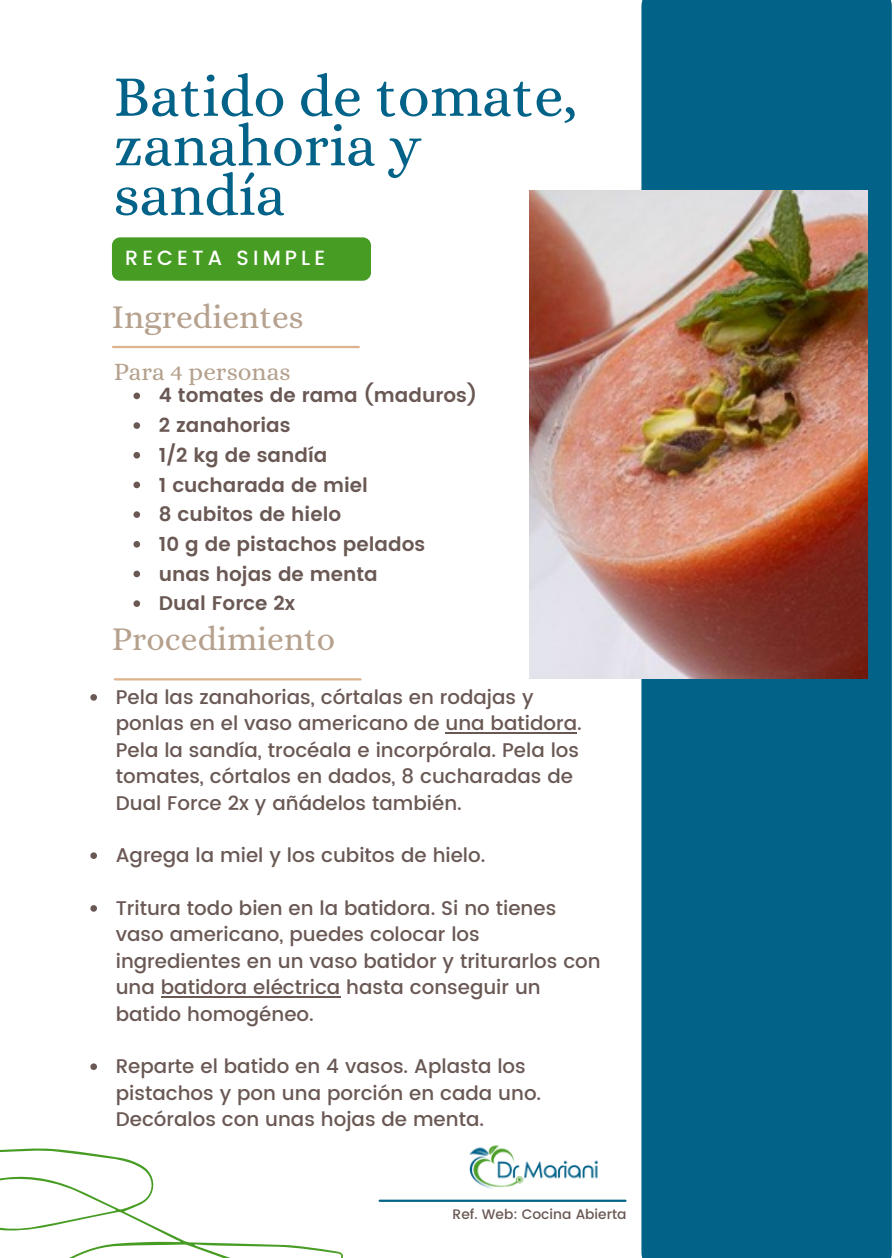
<style>
.page{position:relative;width:894px;height:1258px;background:#fff}
.page>*{position:absolute;margin:0;border:0;box-sizing:border-box;transform-origin:0 0}
.t1{font:58.8px/49.5px "Alice";color:#026288}
.t2{font:33.6px "Alice";color:#b5a18d}
.t3{font:25.2px "Alice";color:#b5a18d}
.t4{font:500 20.7px "Poppins";letter-spacing:.2em;color:#fff}
.t5{font:500 19.8px/26.4px "Poppins";color:#695853}
.t6{font:600 19.8px "Poppins";color:#695853}
.t7{font:500 13.8px "Poppins";color:#695853}
</style>
<div class="page">
<div style="left:641px;top:0;width:250px;height:1258px;background:#026288"></div>
<img style="left:529px;top:190px;width:338px;height:489px">
<div style="left:112px;top:237px;width:259px;height:44px;background:#479c23;border-radius:8px"></div>
<hr style="left:115px;top:678px;width:245px;height:2px;background:#dcb38b">
<hr style="left:113px;top:346px;width:246px;height:2px;background:#dcb38b">
<hr style="left:379px;top:1199px;width:246px;height:3px;background:#026288">
<svg style="left:0;top:1148px;width:343px;height:110px"></svg>
<svg style="left:90px;top:694px;width:7px;height:7px"></svg>
<hr style="left:445px;top:732px;width:132px;height:2px;background:#695853">
<svg style="left:90px;top:852px;width:7px;height:7px"></svg>
<svg style="left:90px;top:905px;width:7px;height:7px"></svg>
<hr style="left:161px;top:996px;width:179px;height:1px;background:#695853">
<svg style="left:90px;top:1063px;width:7px;height:7px"></svg>
<svg style="left:133px;top:393px;width:7px;height:6px"></svg>
<svg style="left:133px;top:422px;width:7px;height:7px"></svg>
<svg style="left:133px;top:452px;width:7px;height:6px"></svg>
<svg style="left:133px;top:482px;width:7px;height:6px"></svg>
<svg style="left:133px;top:511px;width:7px;height:7px"></svg>
<svg style="left:133px;top:541px;width:7px;height:6px"></svg>
<svg style="left:133px;top:571px;width:7px;height:6px"></svg>
<svg style="left:133px;top:600px;width:7px;height:7px"></svg>
<img style="left:448px;top:1145px;width:178px;height:55px">
<p class="t1" style="left:114px;top:71px;width:465px">Batido de tomate, zanahoria y sandía</p>
<h2 class="t4" style="left:125px;top:245px;width:201px">RECETA SIMPLE</h2>
<p class="t2" style="left:112px;top:297px;width:193px">Ingredientes</p>
<p class="t3" style="left:114px;top:357px;width:178px">Para 4 personas</p>
<p class="t6" style="left:159px;top:384px;width:319px">4 tomates de rama (maduros)</p>
<p class="t6" style="left:159px;top:414px;width:133px">2 zanahorias</p>
<p class="t6" style="left:159px;top:443px;width:170px">1/2 kg de sandía</p>
<h2 class="t6" style="left:159px;top:473px;width:210px">1 cucharada de miel</h2>
<p class="t6" style="left:159px;top:503px;width:184px">8 cubitos de hielo</p>
<p class="t6" style="left:159px;top:532px;width:268px">10 g de pistachos pelados</p>
<p class="t6" style="left:159px;top:562px;width:220px">unas hojas de menta</p>
<p class="t6" style="left:159px;top:592px;width:138px">Dual Force 2x</p>
<h3 class="t2" style="left:112px;top:619px;width:225px">Procedimiento</h3>
<p class="t5" style="left:116px;top:684px;width:467px">Pela las zanahorias, córtalas en rodajas y ponlas en el vaso americano de una batidora.<br>Pela la sandía, trocéala e incorpórala. Pela los tomates, córtalos en dados, 8 cucharadas de Dual Force 2x y añádelos también.</p>
<p class="t5" style="left:116px;top:842px;width:371px">Agrega la miel y los cubitos de hielo.</p>
<p class="t5" style="left:116px;top:895px;width:486px">Tritura todo bien en la batidora. Si no tienes vaso americano, puedes colocar los ingredientes en un vaso batidor y triturarlos con una batidora eléctrica hasta conseguir un batido homogéneo.</p>
<p class="t5" style="left:116px;top:1053px;width:427px">Reparte el batido en 4 vasos. Aplasta los pistachos y pon una porción en cada uno.<br>Decóralos con unas hojas de menta.</p>
<h4 class="t7" style="left:452px;top:1206px;width:175px">Ref. Web: Cocina Abierta</h4>
</div>
